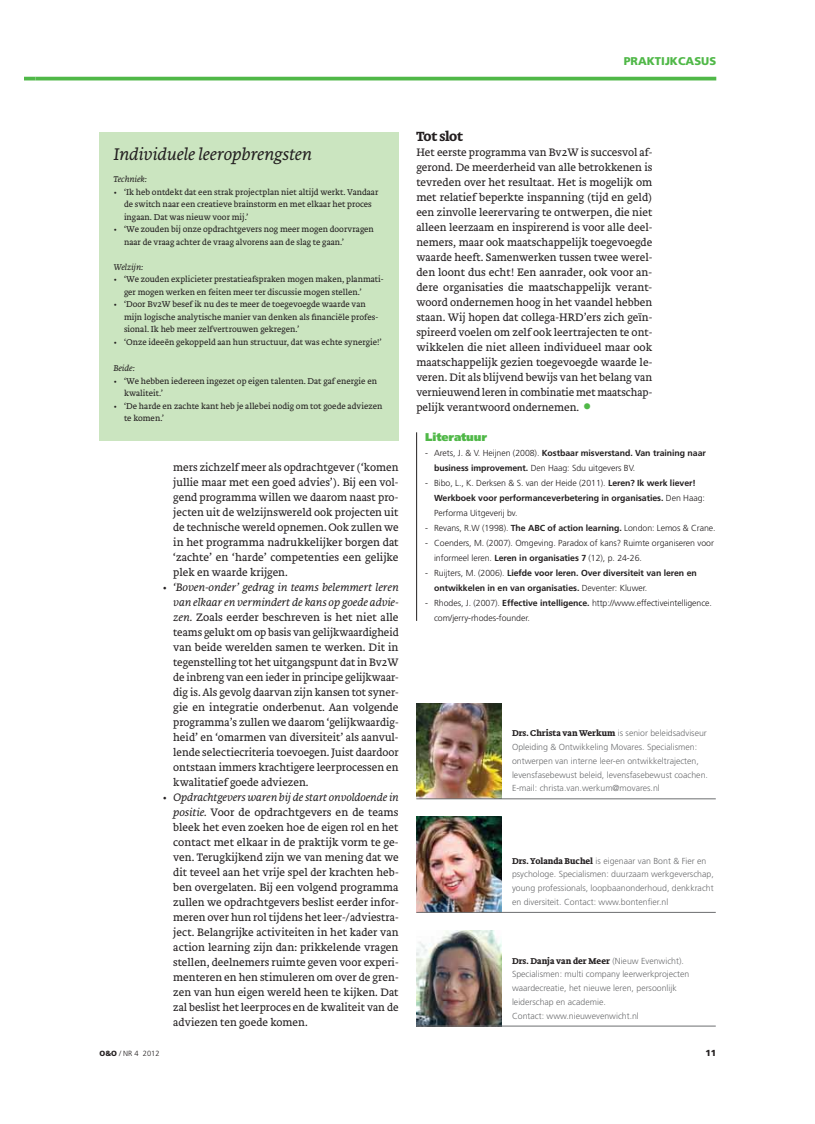
<style>
.page{position:relative;width:815px;height:1124px;background:#fff}
.page>*{position:absolute;margin:0;border:0;box-sizing:border-box;transform-origin:0 0}
.t1{font:26.25px "Brioni Text Std";color:#50b848}
.t2{font:italic 300 17.5px "Brioni Text Std";color:#231f20}
.t3{font:700 13.75px "Brioni Text Std";letter-spacing:-.025em;color:#231f20}
.t4{font:300 11.25px/15px "Brioni Text Std";color:#231f20;text-align:justify}
.t5{font:900 11.25px "Frutiger LT Std";color:#50b848}
.t6{font:900 11.25px "Frutiger LT Std";letter-spacing:-.01em;color:#50b848}
.t7{font:300 8.75px/12.5px "Brioni Text Std";color:#231f20}
.t8{font:300 8.75px/13.8px "Frutiger LT Std";color:#6d6e70}
.t9{font:300 8.75px/15px "Frutiger LT Std";letter-spacing:-.005em;color:#231f20}
.t10{font:700 8.75px/15px "Frutiger LT Std";letter-spacing:-.005em;color:#231f20}
.t11{font:700 8.75px "Brioni Text Std";color:#231f20}
.t12{font:italic 300 8.75px "Brioni Text Std";color:#231f20}
.t13{font:900 8.75px "Frutiger LT Std";color:#231f20}
.t14{font:300 7.5px "Frutiger LT Std";color:#231f20}
.s1{font-style:italic}
.s2{font-weight:300}
.s3{font-weight:700}
.s4{font-family:"Brioni Text Std";font-weight:700;color:#231f20}
.s5{font-family:"Frutiger LT Std";font-weight:300;color:#6d6e70}
.s6{font-weight:900}
</style>
<div class="page">
<svg style="left:25px;top:77px;width:10px;height:3px"></svg>
<hr style="left:35px;top:77px;width:681px;height:3px;background:#50b848">
<img style="left:416px;top:816px;width:85px;height:95px">
<img style="left:416px;top:703px;width:85px;height:95px">
<hr style="left:416px;top:911px;width:300px;height:1px;background:#6d6e70">
<hr style="left:416px;top:798px;width:300px;height:1px;background:#6d6e70">
<img style="left:416px;top:930px;width:85px;height:95px">
<hr style="left:416px;top:1025px;width:300px;height:1px;background:#6d6e70">
<div style="left:99px;top:132px;width:300px;height:308px;background:#cbe5c0"></div>
<hr style="left:416px;top:432px;width:1px;height:188px;background:#231f20">
<p class="t5" style="left:624px;top:56px;width:94px">PRAKTIJKCASUS</p>
<h2 class="t2" style="left:113px;top:147px;width:200px">Individuele leeropbrengsten</h2>
<p class="t12" style="left:113px;top:176px;width:35px">Techniek:</p>
<p class="t7" style="left:124px;top:186px;width:256px;text-indent:-11px">• ‘Ik heb ontdekt dat een strak projectplan niet altijd werkt. Vandaar de switch naar een creatieve brainstorm en met elkaar het proces ingaan. Dat was nieuw voor mij.’</p>
<p class="t7" style="left:124px;top:224px;width:251px;text-indent:-11px">• ‘We zouden bij onze opdrachtgevers nog meer mogen doorvragen naar de vraag achter de vraag alvorens aan de slag te gaan.’</p>
<p class="t12" style="left:113px;top:263px;width:31px">Welzijn:</p>
<p class="t7" style="left:124px;top:274px;width:261px;text-indent:-11px">• ‘We zouden explicieter prestatieafspraken mogen maken, planmati&shy;ger mogen werken en feiten meer ter discussie mogen stellen.’</p>
<p class="t7" style="left:124px;top:299px;width:256px;text-indent:-11px">• ‘Door Bv2W besef ik nu des te meer de toegevoegde waarde van mijn logische analytische manier van denken als financiële profes&shy;sional. Ik heb meer zelfvertrouwen gekregen.’</p>
<p class="t7" style="left:113px;top:336px;width:270px">• ‘Onze ideeën gekoppeld aan hun structuur, dat was echte synergie!’</p>
<p class="t12" style="left:113px;top:364px;width:23px">Beide:</p>
<p class="t7" style="left:124px;top:375px;width:255px;text-indent:-11px">• ‘We hebben iedereen ingezet op eigen talenten. Dat gaf energie en kwaliteit.’</p>
<p class="t7" style="left:124px;top:400px;width:260px;text-indent:-11px">• ‘De harde en zachte kant heb je allebei nodig om tot goede adviezen te komen.’</p>
<p class="t4" style="left:173px;top:460px;width:227px">mers zichzelf meer als opdrachtgever (‘komen jullie maar met een goed advies’). Bij een vol&shy;gend programma willen we daarom naast pro&shy;jecten uit de welzijnswereld ook projecten uit de technische wereld opnemen. Ook zullen we in het programma nadrukkelijker borgen dat ‘zachte’ en ‘harde’ competenties een gelijke plek en waarde krijgen.</p>
<p class="t4" style="left:173px;top:580px;width:227px;text-indent:-11px">• <span class="s1">‘Boven-onder’ gedrag in teams belemmert leren van elkaar en vermindert de kans op goede advie&shy;zen.</span> Zoals eerder beschreven is het niet alle teams gelukt om op basis van gelijkwaardigheid van beide werelden samen te werken. Dit in tegenstelling tot het uitgangspunt dat in Bv2W de inbreng van een ieder in principe gelijkwaar&shy;dig is. Als gevolg daarvan zijn kansen tot syner&shy;gie en integratie onderbenut. Aan volgende programma’s zullen we daarom ‘gelijkwaardig&shy;heid’ en ‘omarmen van diversiteit’ als aanvul&shy;lende selectiecriteria toevoegen. Juist daardoor ontstaan immers krachtigere leerprocessen en kwalitatief goede adviezen.</p>
<p class="t4" style="left:173px;top:790px;width:227px;text-indent:-11px">• <span class="s1">Opdrachtgevers waren bij de start onvoldoende in positie.</span> Voor de opdrachtgevers en de teams bleek het even zoeken hoe de eigen rol en het contact met elkaar in de praktijk vorm te ge&shy;ven. Terugkijkend zijn we van mening dat we dit teveel aan het vrije spel der krachten heb&shy;ben overgelaten. Bij een volgend programma zullen we opdrachtgevers beslist eerder infor&shy;meren over hun rol tijdens het leer-/adviestra&shy;ject. Belangrijke activiteiten in het kader van action learning zijn dan: prikkelende vragen stellen, deelnemers ruimte geven voor experi&shy;menteren en hen stimuleren om over de gren&shy;zen van hun eigen wereld heen te kijken. Dat zal beslist het leerproces en de kwaliteit van de adviezen ten goede komen.</p>
<p class="t3" style="left:416px;top:129px;width:48px">Tot slot</p>
<p class="t4" style="left:416px;top:145px;width:237px">Het eerste programma van Bv2W is succesvol af&shy;gerond. De meerderheid van alle betrokkenen is tevreden over het resultaat. Het is mogelijk om met relatief beperkte inspanning (tijd en geld) een zinvolle leerervaring te ontwerpen, die niet alleen leerzaam en inspirerend is voor alle deel&shy;nemers, maar ook maatschappelijk toegevoegde waarde heeft. Samenwerken tussen twee werel&shy;den loont dus echt! Een aanrader, ook voor an&shy;dere organisaties die maatschappelijk verant&shy;woord ondernemen hoog in het vaandel hebben staan. Wij hopen dat collega-HRD’ers zich geïn&shy;spireerd voelen om zelf ook leertrajecten te ont&shy;wikkelen die niet alleen individueel maar ook maatschappelijk gezien toegevoegde waarde le&shy;veren. Dit als blijvend bewijs van het belang van vernieuwend leren in combinatie met maatschap&shy;pelijk verantwoord ondernemen.</p>
<h1 class="t1" style="left:582px;top:389px;width:12px">•</h1>
<p class="t6" style="left:425px;top:431px;width:63px">Literatuur</p>
<p class="t10" style="left:434px;top:445px;width:273px;text-indent:-9px"><span class="s2">- Arets, J. &amp; V. Heijnen (2008).</span> Kostbaar misverstand. Van training naar business improvement. <span class="s2">Den Haag: Sdu uitgevers BV.</span></p>
<p class="t9" style="left:434px;top:475px;width:272px;text-indent:-9px">- Bibo, L., K. Derksen &amp; S. van der Heide (2011). <span class="s3">Leren? Ik werk liever!<br>Werkboek voor performanceverbetering in organisaties.</span> Den Haag:<br>Performa Uitgeverij bv.</p>
<p class="t9" style="left:425px;top:520px;width:292px">- Revans, R.W (1998). <span class="s3">The ABC of action learning.</span> London: Lemos &amp; Crane.</p>
<p class="t9" style="left:434px;top:535px;width:281px;text-indent:-9px">- Coenders, M. (2007). Omgeving. Paradox of kans? Ruimte organiseren voor informeel leren. <span class="s3">Leren in organisaties 7</span> (12), p. 24-26.</p>
<p class="t10" style="left:434px;top:565px;width:264px;text-indent:-9px"><span class="s2">- Ruijters, M. (2006).</span> Liefde voor leren. Over diversiteit van leren en ontwikkelen in en van organisaties. <span class="s2">Deventer: Kluwer.</span></p>
<p class="t9" style="left:434px;top:595px;width:279px;text-indent:-9px">- Rhodes, J. (2007). <span class="s3">Effective intelligence.</span> http://www.effectiveintelligence. com/jerry-rhodes-founder.</p>
<p class="t8" style="left:512px;top:726px;width:197px"><span class="s4">Drs. Christa van Werkum</span> is senior beleidsadviseur Opleiding &amp; Ontwikkeling Movares. Specialismen: ontwerpen van interne leer-en ontwikkeltrajecten, levensfasebewust beleid, levensfasebewust coachen.<br>E-mail: christa.van.werkum@movares.nl</p>
<p class="t8" style="left:512px;top:854px;width:203px"><span class="s4">Drs. Yolanda Buchel</span> is eigenaar van Bont &amp; Fier en psychologe. Specialismen: duurzaam werkgeverschap, young professionals, loopbaanonderhoud, denkkracht en diversiteit. Contact: www.bontenfier.nl</p>
<p class="t11" style="left:512px;top:956px;width:173px">Drs. Danja van der Meer <span class="s5">(Nieuw Evenwicht).</span></p>
<p class="t8" style="left:512px;top:967px;width:179px">Specialismen: multi company leerwerkprojecten waardecreatie, het nieuwe leren, persoonlijk leiderschap en academie.<br>Contact: www.nieuwevenwicht.nl</p>
<p class="t14" style="left:100px;top:1049px;width:62px"><span class="s6">O&amp;O</span> / NR 4 2012</p>
<p class="t13" style="left:705px;top:1048px;width:12px">11</p>
</div>
